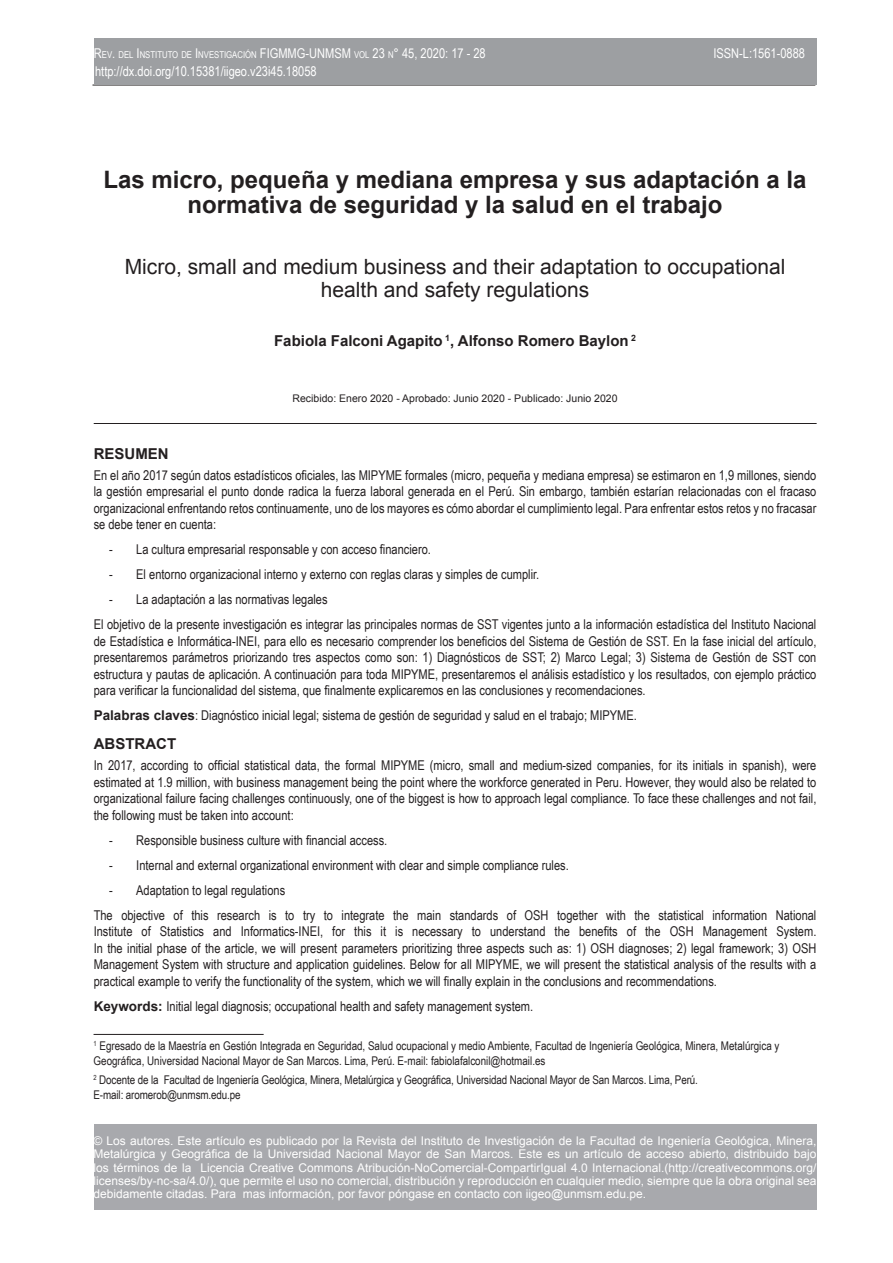
<style>
.page{position:relative;width:893px;height:1263px;background:#fff}
.page>*{position:absolute;margin:0;border:0;box-sizing:border-box;transform-origin:0 0}
.t1{font:700 24px/25.5px "Arial";color:#231f20;text-align:center}
.t2{font:21px/22.5px "Arial";color:#231f20;text-align:center}
.t3{font:700 15px "Arial";color:#231f20}
.t4{font:13.5px/16.5px "Arial Narrow";color:#231f20;text-align:justify}
.t5{font:13.5px "Arial Narrow";color:#fff}
.t6{font:13.5px "Arial Narrow";color:#fff}
.t7{font:12px/13.2px "Arial";color:#fff;text-align:justify}
.t8{font:12px/15px "Arial Narrow";color:#231f20}
.t9{font:10.5px "Arial";color:#231f20}
.s1{font-size:9.45px}
.s2{font-family:"Arial";font-weight:700}
</style>
<div class="page">
<div style="left:94px;top:1125px;width:722px;height:85px;background:#a8a9ad"></div>
<hr style="left:92px;top:85px;width:723px;height:1px;background:#231f20">
<div style="left:94px;top:38px;width:723px;height:47px;background:#9d9fa2"></div>
<hr style="left:94px;top:423px;width:723px;height:1px;background:#231f20">
<hr style="left:94px;top:1034px;width:170px;height:1px;background:#231f20">
<p class="t5" style="left:94px;top:44px;width:393px">R<span class="s1">EV</span>. <span class="s1">DEL</span> I<span class="s1">NSTITUTO DE</span> I<span class="s1">NVESTIGACIÓN</span> FIGMMG-UN MSM <span class="s1">VOL</span> 23 <span class="s1">N</span>° 45, 2020: 17 - 28</p>
<p class="t5" style="left:713px;top:44px;width:93px">ISSN-L:1561-0888</p>
<p class="t6" style="left:95px;top:61px;width:223px">http://dx.doi.org/10.15381/iigeo.v23i45.18058</p>
<h1 class="t1" style="left:104px;top:167px;width:704px">Las micro, pequeña y mediana empresa y sus adaptación a la normativa de seguridad y la salud en el trabajo</h1>
<h2 class="t2" style="left:125px;top:255px;width:662px">Micro, small and medium business and their adaptation to occupational health and safety regulations</h2>
<p class="t3" style="left:274px;top:330px;width:363px">Fabiola Falconi Agapito <sup>1</sup>, Alfonso Romero Baylon <sup>2</sup></p>
<p class="t9" style="left:292px;top:391px;width:327px">Recibido: Enero 2020 - Aprobado: Junio 2020 - Publicado: Junio 2020</p>
<p class="t3" style="left:94px;top:443px;width:76px">RESUMEN</p>
<p class="t4" style="left:94px;top:466px;width:724px">En el año 2017 según datos estadísticos oficiales, las MIPYME formales (micro, pequeña y mediana empresa) se estimaron en 1,9 millones, siendo la gestión empresarial el punto donde radica la fuerza laboral generada en el Perú. Sin embargo, también estarían relacionadas con el fracaso organizacional enfrentando retos continuamente, uno de los mayores es cómo abordar el cumplimiento legal. Para enfrentar estos retos y no fracasar se debe tener en cuenta:</p>
<p class="t4" style="left:109px;top:540px;width:323px">- La cultura empresarial responsable y con acceso financiero.</p>
<p class="t4" style="left:109px;top:565px;width:432px">- El entorno organizacional interno y externo con reglas claras y simples de cumplir.</p>
<p class="t4" style="left:94px;top:586px;width:724px;line-height:25px;text-indent:16px">- La adaptación a las normativas legales<br>El objetivo de la presente investigación es integrar las principales normas de SST vigentes junto a la información estadística del Instituto Nacional</p>
<p class="t4" style="left:94px;top:632px;width:724px">de Estadística e Informática-INEI, para ello es necesario comprender los beneficios del Sistema de Gestión de SST. En la fase inicial del artículo, presentaremos parámetros priorizando tres aspectos como son: 1) Diagnósticos de SST; 2) Marco Legal; 3) Sistema de Gestión de SST con estructura y pautas de aplicación. A continuación para toda MIPYME, presentaremos el análisis estadístico y los resultados, con ejemplo práctico para verificar la funcionalidad del sistema, que finalmente explicaremos en las conclusiones y recomendaciones.</p>
<p class="t4" style="left:94px;top:706px;width:545px"><span class="s2">Palabras claves</span>: Diagnóstico inicial legal; sistema de gestión de seguridad y salud en el trabajo; MIPYME.</p>
<p class="t3" style="left:94px;top:733px;width:84px">ABSTRACT</p>
<p class="t4" style="left:94px;top:757px;width:724px">In 2017, according to official statistical data, the formal MIPYME (micro, small and medium-sized companies, for its initials in spanish), were estimated at 1.9 million, with business management being the point where the workforce generated in Peru. However, they would also be related to organizational failure facing challenges continuously, one of the biggest is how to approach legal compliance. To face these challenges and not fail, the following must be taken into account:</p>
<p class="t4" style="left:109px;top:831px;width:280px">- Responsible business culture with financial access.</p>
<p class="t4" style="left:109px;top:856px;width:461px">- Internal and external organizational environment with clear and simple compliance rules.</p>
<p class="t4" style="left:94px;top:877px;width:724px;line-height:25px;text-indent:16px">- Adaptation to legal regulations<br>The objective of this research is to try to integrate the main standards of OSH together with the statistical information National</p>
<p class="t4" style="left:94px;top:923px;width:724px">Institute of Statistics and Informatics-INEI, for this it is necessary to understand the benefits of the OSH Management System.<br>In the initial phase of the article, we will present parameters prioritizing three aspects such as: 1) OSH diagnoses; 2) legal framework; 3) OSH Management System with structure and application guidelines. Below for all MIPYME, we will present the statistical analysis of the results with a practical example to verify the functionality of the system, which we will finally explain in the conclusions and recommendations.</p>
<p class="t4" style="left:94px;top:997px;width:441px"><span class="s2">Keywords:</span> Initial legal diagnosis; occupational health and safety management system.</p>
<p class="t8" style="left:94px;top:1037px;width:687px"><sup>1</sup> Egresado de la Maestría en Gestión Integrada en Seguridad, Salud ocupacional y medio Ambiente, Facultad de Ingeniería Geológica, Minera, Metalúrgica y<br>Geográfica, Universidad Nacional Mayor de San Marcos. Lima, Perú. E-mail: fabiolafalconil@hotmail.es</p>
<p class="t8" style="left:94px;top:1071px;width:606px"><sup>2</sup> Docente de la Facultad de Ingeniería Geológica, Minera, Metalúrgica y Geográfica, Universidad Nacional Mayor de San Marcos. Lima, Perú.<br>E-mail: aromerob@unmsm.edu.pe</p>
<p class="t7" style="left:94px;top:1134px;width:724px">© Los autores. Este artículo es publicado por la Revista del Instituto de Investigación de la Facultad de Ingeniería Geológica, Minera, Metalúrgica y Geográfica de la Universidad Nacional Mayor de San Marcos. Este es un artículo de acceso abierto, distribuido bajo los términos de la Licencia Creative Commons Atribución-NoComercial-CompartirIgual 4.0 Internacional.(http://creativecommons.org/ licenses/by-nc-sa/4.0/), que permite el uso no comercial, distribución y reproducción en cualquier medio, siempre que la obra original sea debidamente citadas. Para mas información, por favor póngase en contacto con iigeo@unmsm.edu.pe.</p>
</div>
